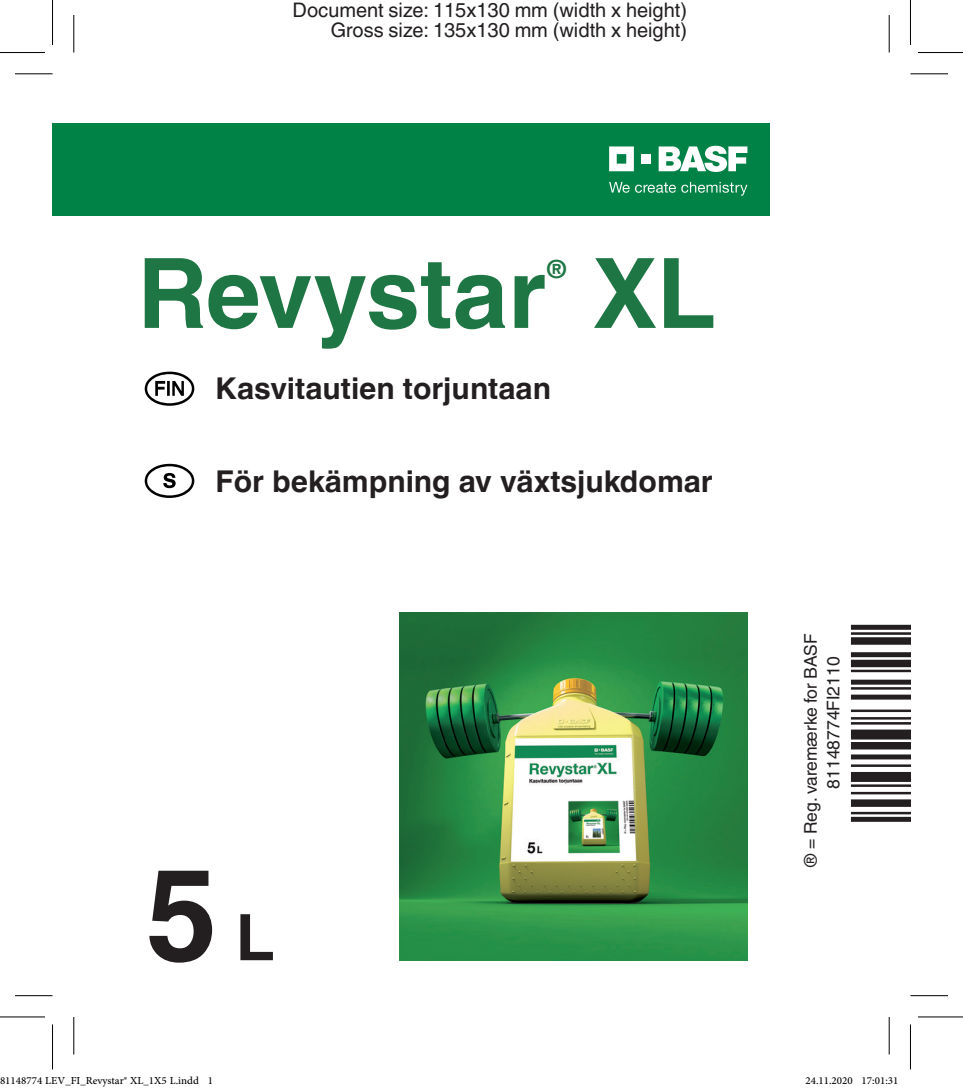
<style>
.page{position:relative;width:963px;height:1092px;background:#fff}
.page>*{position:absolute;margin:0;border:0;box-sizing:border-box;transform-origin:0 0}
.t1{font:700 128px "Helvetica Linotype";color:#231f20}
.t2{font:700 97px "Helvetica Linotype";color:#1e7644}
.t3{font:700 30px "Helvetica Linotype";color:#231f20}
.t4{font:700 25px "Helvetica Linotype";color:#1e7644}
.t5{font:20px/20px "Helvetica Linotype";color:#231f20;text-align:right}
.t6{font:17.5px "Helvetica Linotype";color:#231f20}
.t7{font:15px "Adobe Arabic";color:#000}
.s1{font-size:64px}
</style>
<div class="page">
<svg style="left:145px;top:371px;width:49px;height:35px"></svg>
<svg style="left:145px;top:464px;width:49px;height:34px"></svg>
<div style="left:52px;top:123px;width:718px;height:92px;background:#008247"></div>
<svg style="left:658px;top:146px;width:89px;height:26px"></svg>
<svg style="left:609px;top:146px;width:25px;height:25px"></svg>
<div style="left:641px;top:154px;width:10px;height:10px;background:#fff"></div>
<svg style="left:609px;top:182px;width:20px;height:11px"></svg>
<svg style="left:635px;top:182px;width:112px;height:14px"></svg>
<img style="left:400px;top:612px;width:347px;height:348px">
<svg style="left:15px;top:996px;width:37px;height:1px"></svg>
<svg style="left:910px;top:996px;width:37px;height:1px"></svg>
<hr style="left:15px;top:73px;width:37px;height:1px;background:#000">
<hr style="left:910px;top:73px;width:37px;height:1px;background:#000">
<hr style="left:15px;top:995px;width:37px;height:1px;background:#000">
<hr style="left:910px;top:995px;width:37px;height:1px;background:#000">
<hr style="left:73px;top:15px;width:1px;height:38px;background:#000">
<hr style="left:73px;top:1016px;width:1px;height:38px;background:#000">
<hr style="left:888px;top:15px;width:1px;height:38px;background:#000">
<hr style="left:888px;top:1016px;width:1px;height:38px;background:#000">
<hr style="left:0;top:52px;width:45px;height:1px;background:#000">
<hr style="left:917px;top:52px;width:45px;height:1px;background:#000">
<hr style="left:0;top:1016px;width:45px;height:1px;background:#000">
<hr style="left:917px;top:1016px;width:45px;height:1px;background:#000">
<hr style="left:52px;top:0;width:1px;height:45px;background:#000">
<hr style="left:52px;top:1024px;width:1px;height:45px;background:#000">
<hr style="left:910px;top:0;width:1px;height:45px;background:#000">
<hr style="left:910px;top:1024px;width:1px;height:45px;background:#000">
<p class="t5" style="left:292px;top:0;width:396px">Document size: 115x130 mm (width x height)<br>Gross size: 135x130 mm (width x height)</p>
<h2 class="t2" style="left:138px;top:237px;width:410px">Revystar</h2>
<p class="t4" style="left:546px;top:254px;width:22px">®</p>
<h2 class="t2" style="left:593px;top:237px;width:123px">XL</h2>
<h3 class="t3" style="left:215px;top:371px;width:337px">Kasvitautien torjuntaan</h3>
<h3 class="t3" style="left:215px;top:463px;width:498px">För bekämpning av växtsjukdomar</h3>
<h1 class="t1" style="left:145px;top:841px;width:131px">5 <span class="s1">L</span></h1>
<p class="t6" style="left:800px;top:867px;width:236px;rotate:-90deg">® = Reg. varemærke for BASF</p>
<p class="t6" style="left:823px;top:788px;width:133px;rotate:-90deg">81148774FI2110</p>
<p class="t7" style="left:0;top:1070px;width:214px">81148774 LEV_FI_Revystar® XL_1X5 L.indd 1</p>
<p class="t7" style="left:805px;top:1070px;width:94px">24.11.2020 17:01:31</p>
</div>
